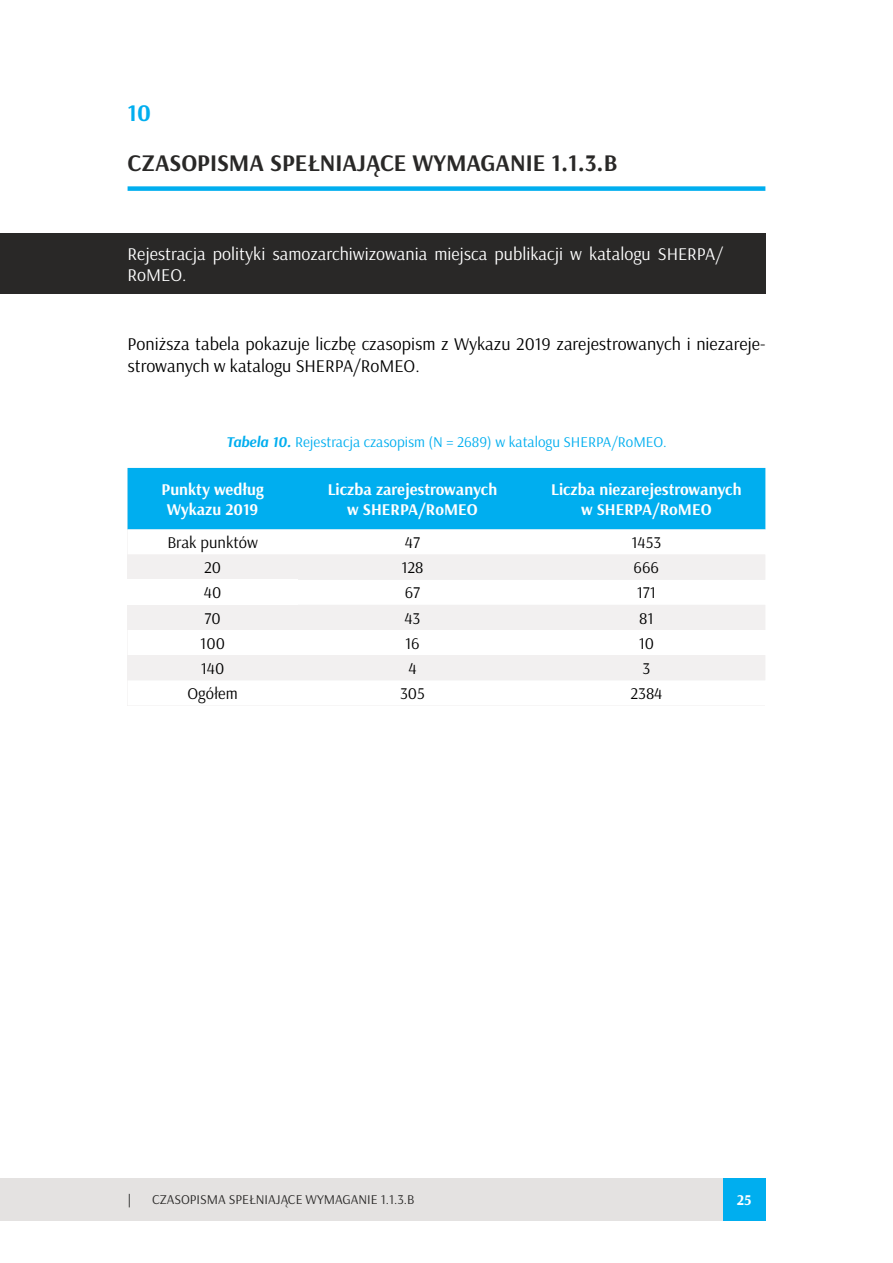
<style>
.page{position:relative;width:893px;height:1263px;background:#fff}
.page>*{position:absolute;margin:0;border:0;box-sizing:border-box;transform-origin:0 0}
.t1{font:700 24px "Arsenal";color:#292827}
.t2{font:700 24px "Arsenal";color:#00aeef}
.t3{font:18px/21.6px "Arsenal";color:#000}
.t4{font:18px/21.6px "Arsenal";color:#fff}
.t5{font:700 16.5px/19.8px "Arsenal";color:#fff;text-align:center}
.t6{font:16.5px "Arsenal";color:#000}
.t7{font:15px "Arsenal";color:#00aeef}
.t8{font:700 15px "Arsenal";color:#fff}
.t9{font:13.5px "Arsenal";color:#292827}
.t10{font:13.5px "Arsenal";color:#000}
.s1{font-weight:700;font-style:italic}
</style>
<div class="page">
<div style="left:723px;top:1178px;width:42px;height:42px;background:#00aeef"></div>
<div style="left:128px;top:186px;width:637px;height:5px;background:#00aeef"></div>
<div style="left:128px;top:468px;width:637px;height:61px;background:#00aeef"></div>
<svg style="left:128px;top:529px;width:637px;height:26px"></svg>
<svg style="left:128px;top:555px;width:637px;height:125px;fill:#f2f0f0"></svg>
<div style="left:128px;top:580px;width:170px;height:25px;background:#fff"></div>
<div style="left:0;top:233px;width:765px;height:61px;background:#292827"></div>
<div style="left:0;top:1178px;width:723px;height:42px;background:#e4e2e1"></div>
<h1 class="t2" style="left:128px;top:98px;width:25px">10</h1>
<h1 class="t1" style="left:128px;top:149px;width:491px">CZASOPISMA SPEŁNIAJĄCE WYMAGANIE 1.1.3.B</h1>
<p class="t4" style="left:128px;top:243px;width:597px">Rejestracja polityki samozarchiwizowania miejsca publikacji w katalogu SHERPA/<br>RoMEO.</p>
<p class="t3" style="left:128px;top:333px;width:639px">Poniższa tabela pokazuje liczbę czasopism z Wykazu 2019 zarejestrowanych i niezareje&shy;strowanych w katalogu SHERPA/RoMEO.</p>
<p class="t7" style="left:226px;top:432px;width:442px"><span class="s1">Tabela 10.</span> Rejestracja czasopism (N = 2689) w katalogu SHERPA/RoMEO.</p>
<p class="t5" style="left:162px;top:480px;width:104px">Punkty według<br>Wykazu 2019</p>
<p class="t5" style="left:328px;top:480px;width:171px">Liczba zarejestrowanych w SHERPA/RoMEO</p>
<p class="t5" style="left:551px;top:480px;width:192px">Liczba niezarejestrowanych w SHERPA/RoMEO</p>
<p class="t6" style="left:167px;top:533px;width:92px">Brak punktów</p>
<p class="t6" style="left:405px;top:533px;width:17px">47</p>
<p class="t6" style="left:631px;top:533px;width:31px">1453</p>
<p class="t6" style="left:204px;top:558px;width:19px">20</p>
<p class="t6" style="left:401px;top:558px;width:24px">128</p>
<p class="t6" style="left:634px;top:558px;width:27px">666</p>
<p class="t6" style="left:204px;top:583px;width:19px">40</p>
<p class="t6" style="left:405px;top:583px;width:17px">67</p>
<p class="t6" style="left:637px;top:583px;width:21px">171</p>
<p class="t6" style="left:205px;top:608px;width:18px">70</p>
<p class="t6" style="left:404px;top:608px;width:17px">43</p>
<p class="t6" style="left:639px;top:608px;width:16px">81</p>
<p class="t6" style="left:200px;top:633px;width:26px">100</p>
<p class="t6" style="left:405px;top:633px;width:16px">16</p>
<p class="t6" style="left:639px;top:633px;width:17px">10</p>
<p class="t6" style="left:201px;top:658px;width:25px">140</p>
<p class="t6" style="left:408px;top:658px;width:10px">4</p>
<p class="t6" style="left:642px;top:658px;width:9px">3</p>
<p class="t6" style="left:188px;top:683px;width:52px">Ogółem</p>
<p class="t6" style="left:400px;top:683px;width:26px">305</p>
<p class="t6" style="left:630px;top:683px;width:34px">2384</p>
<p class="t10" style="left:128px;top:1191px;width:5px">|</p>
<p class="t9" style="left:152px;top:1191px;width:264px">CZASOPISMA SPEŁNIAJĄCE WYMAGANIE 1.1.3.B</p>
<p class="t8" style="left:737px;top:1190px;width:16px">25</p>
</div>
